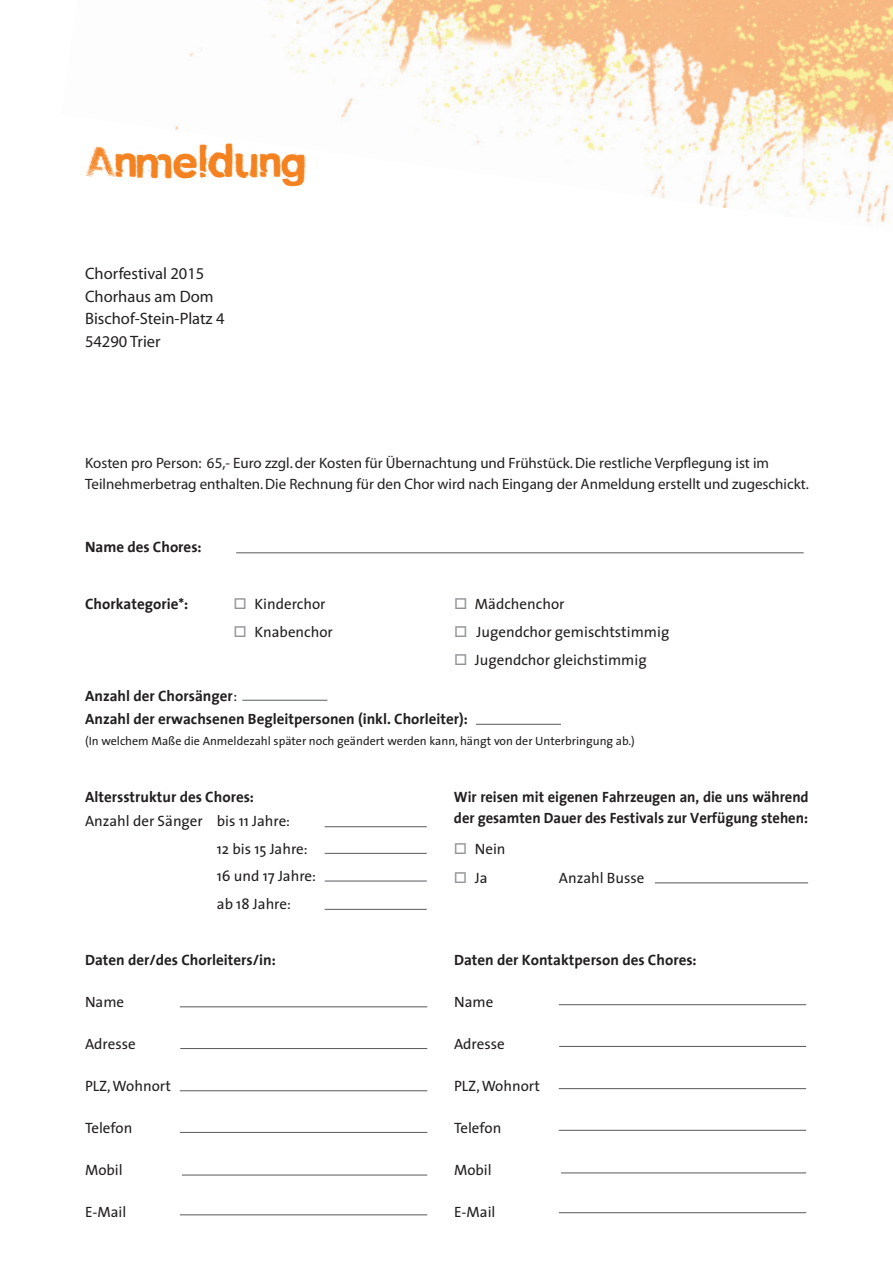
<style>
.page{position:relative;width:893px;height:1263px;background:#fff}
.page>*{position:absolute;margin:0;border:0;box-sizing:border-box;transform-origin:0 0}
.t1{font:48.75px "cityburn";color:#f58220}
.t2{font:16.5px/22.5px "Myriad";color:#231f20}
.t3{font:700 15px/23.5px "The Sans";color:#231f20}
.t4{font:15px/27.8px "The Sans";color:#231f20}
.t5{font:15px/21px "Myriad";color:#231f20}
.t6{font:12px "The Sans";color:#231f20}
.s1{color:#939598}
.s2{font-weight:400}
</style>
<div class="page">
<hr style="left:236px;top:552px;width:568px;height:1px;background:#57585a">
<hr style="left:242px;top:700px;width:85px;height:1px;background:#57585a">
<hr style="left:476px;top:724px;width:85px;height:1px;background:#57585a">
<hr style="left:325px;top:826px;width:102px;height:1px;background:#57585a">
<hr style="left:325px;top:853px;width:102px;height:1px;background:#57585a">
<hr style="left:325px;top:881px;width:102px;height:1px;background:#57585a">
<hr style="left:325px;top:909px;width:102px;height:1px;background:#57585a">
<hr style="left:180px;top:1006px;width:247px;height:1px;background:#57585a">
<hr style="left:180px;top:1132px;width:247px;height:1px;background:#57585a">
<hr style="left:180px;top:1090px;width:247px;height:1px;background:#57585a">
<hr style="left:180px;top:1048px;width:247px;height:1px;background:#57585a">
<hr style="left:655px;top:882px;width:153px;height:1px;background:#57585a">
<hr style="left:180px;top:1214px;width:247px;height:1px;background:#57585a">
<hr style="left:182px;top:1175px;width:245px;height:1px;background:#57585a">
<hr style="left:559px;top:1004px;width:247px;height:1px;background:#57585a">
<hr style="left:559px;top:1130px;width:247px;height:1px;background:#57585a">
<hr style="left:559px;top:1088px;width:247px;height:1px;background:#57585a">
<hr style="left:559px;top:1046px;width:247px;height:1px;background:#57585a">
<hr style="left:559px;top:1212px;width:247px;height:1px;background:#57585a">
<hr style="left:561px;top:1172px;width:245px;height:1px;background:#57585a">
<img style="left:175px;top:0;width:718px;height:223px">
<img style="left:215px;top:136px;width:92px;height:13px">
<h1 class="t1" style="left:85px;top:132px;width:221px">Anmeldung</h1>
<p class="t2" style="left:85px;top:263px;width:141px">Chorfestival 2015<br>Chorhaus am Dom<br>Bischof-Stein-Platz 4<br>54290 Trier</p>
<p class="t5" style="left:85px;top:453px;width:725px">Kosten pro Person: 65,- Euro zzgl. der Kosten für Übernachtung und Frühstück. Die restliche Verpflegung ist im<br>Teilnehmerbetrag enthalten. Die Rechnung für den Chor wird nach Eingang der Anmeldung erstellt und zugeschickt.</p>
<p class="t3" style="left:85px;top:535px;width:118px">Name des Chores:</p>
<p class="t3" style="left:85px;top:592px;width:105px">Chorkategorie*:</p>
<p class="t4" style="left:234px;top:590px;width:93px"><span class="s1">□</span> Kinderchor</p>
<p class="t4" style="left:454px;top:590px;width:112px"><span class="s1">□</span> Mädchenchor</p>
<p class="t4" style="left:234px;top:617px;width:101px"><span class="s1">□</span> Knabenchor</p>
<p class="t4" style="left:454px;top:617px;width:217px"><span class="s1">□</span> Jugendchor gemischtstimmig</p>
<p class="t4" style="left:454px;top:645px;width:194px"><span class="s1">□</span> Jugendchor gleichstimmig</p>
<p class="t3" style="left:85px;top:683px;width:384px">Anzahl der Chorsänger <span class="s2">:<br></span>Anzahl der erwachsenen Begleitpersonen (inkl. Chorleiter):</p>
<p class="t6" style="left:85px;top:731px;width:551px">(In welchem Maße die Anmeldezahl später noch geändert werden kann, hängt von der Unterbringung ab.)</p>
<p class="t3" style="left:85px;top:785px;width:171px">Altersstruktur des Chores:</p>
<p class="t4" style="left:217px;top:806px;width:101px;text-indent:-132px">Anzahl der Sänger bis 11 Jahre:<br>12 bis 15 Jahre:<br>16 und 17 Jahre: ab 18 Jahre:</p>
<p class="t3" style="left:454px;top:786px;width:356px;line-height:21px">Wir reisen mit eigenen Fahrzeugen an, die uns während der gesamten Dauer des Festivals zur Verfügung stehen:</p>
<p class="t4" style="left:454px;top:834px;width:53px"><span class="s1">□</span> Nein</p>
<p class="t4" style="left:454px;top:864px;width:35px"><span class="s1">□</span> Ja</p>
<p class="t4" style="left:559px;top:864px;width:87px">Anzahl Busse</p>
<p class="t3" style="left:85px;top:947px;width:192px">Daten der/des Chorleiters/in:</p>
<p class="t3" style="left:454px;top:947px;width:244px">Daten der Kontaktperson des Chores:</p>
<p class="t4" style="left:85px;top:987px;width:41px">Name</p>
<p class="t4" style="left:454px;top:987px;width:41px">Name</p>
<p class="t4" style="left:85px;top:1029px;width:52px">Adresse</p>
<p class="t4" style="left:454px;top:1029px;width:52px">Adresse</p>
<p class="t4" style="left:85px;top:1071px;width:87px">PLZ, Wohnort</p>
<p class="t4" style="left:454px;top:1071px;width:87px">PLZ, Wohnort</p>
<p class="t4" style="left:85px;top:1113px;width:49px">Telefon</p>
<p class="t4" style="left:454px;top:1113px;width:49px">Telefon</p>
<p class="t4" style="left:85px;top:1155px;width:39px">Mobil</p>
<p class="t4" style="left:454px;top:1155px;width:39px">Mobil</p>
<p class="t4" style="left:85px;top:1197px;width:43px">E-Mail</p>
<p class="t4" style="left:454px;top:1197px;width:43px">E-Mail</p>
</div>
